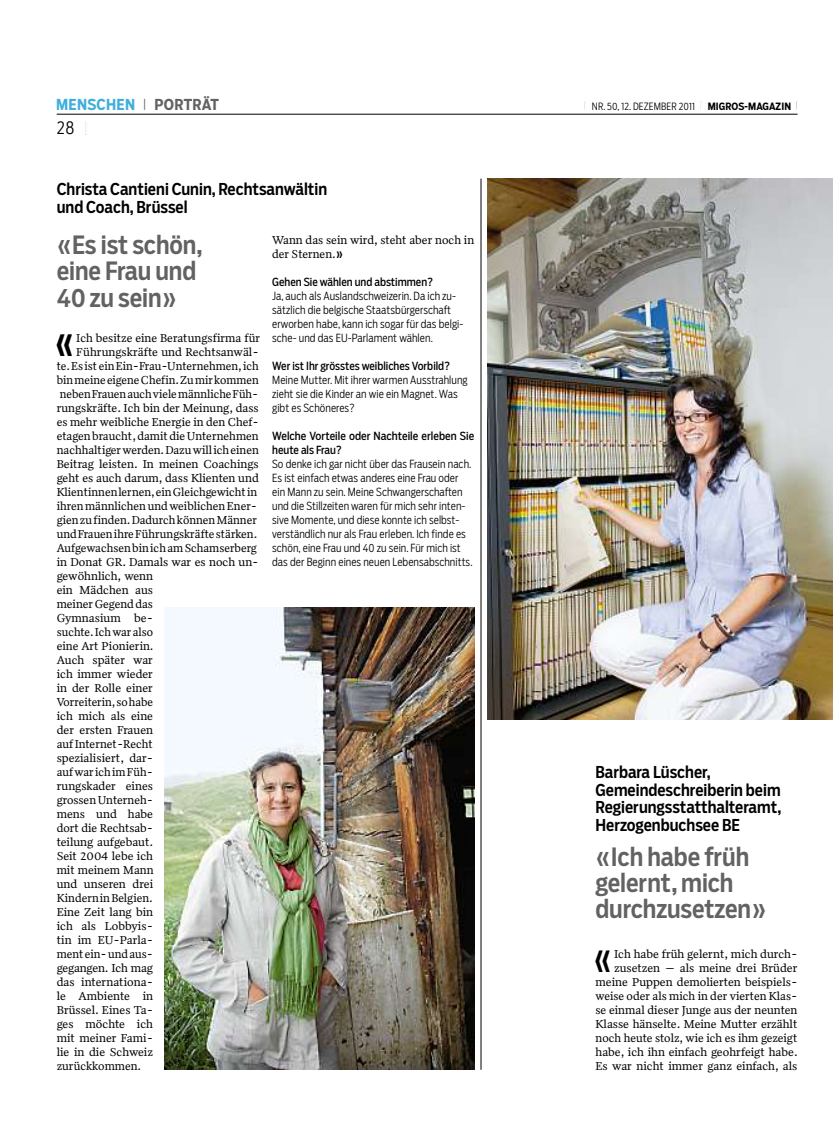
<style>
.page{position:relative;width:833px;height:1134px;background:#fff}
.page>*{position:absolute;margin:0;border:0;box-sizing:border-box;transform-origin:0 0}
.t1{font:700 38.38px "Salvo Sans Cond";color:#000;scale:.8 1}
.t2{font:500 38.38px "Salvo Sans Cond";color:#000;scale:.8 1}
.t3{font:500 25px/26.2px "Salvo Sans Cond";letter-spacing:-.005em;color:#626262}
.t4{font:300 17.5px "Salvo Sans Cond";color:#000}
.t5{font:500 16.25px/17.5px "Salvo Sans Cond";color:#000}
.t6{font:700 15px "Salvo Sans Cond";letter-spacing:.02em;color:#40aedd}
.t7{font:11.75px/14px "Quiosco Two LF";color:#000}
.t8{font:300 11.12px/14px "Salvo Sans Cond";letter-spacing:.005em;color:#000}
.t9{font:11.12px/14px "Salvo Sans Cond";color:#000}
.t10{font:300 10px "Salvo Sans Cond";letter-spacing:.01em;color:#000}
.s1{font-weight:300;font-size:11.88px;color:#626262}
.s2{color:#626262}
.s3{font-size:8.12px}
.s4{font-weight:700}
.s5{font-size:14.75px}
.s6{font-family:"Salvo Sans Cond";font-weight:500}
</style>
<div class="page">
<hr style="left:57px;top:114px;width:740px;height:1px;background:#000">
<img style="left:164px;top:608px;width:310px;height:462px">
<img style="left:488px;top:179px;width:345px;height:541px">
<hr style="left:481px;top:179px;width:1px;height:891px;background:#000">
<p class="t6" style="left:56px;top:94px;width:164px">MENSCHEN <span class="s1">|</span> <span class="s2">PORTRÄT</span></p>
<p class="t10" style="left:584px;top:99px;width:215px"><span class="s3">|</span> Nr. 50, 12. Dezember 2011 <span class="s3">|</span> <span class="s4">MIGROS-MAGAZIN</span> <span class="s3">|</span></p>
<h3 class="t4" style="left:57px;top:116px;width:33px">28 <span class="s5">|</span></h3>
<h3 class="t5" style="left:57px;top:181px;width:272px">Christa Cantieni Cunin, Rechtsanwältin und Coach, Brüssel</h3>
<h2 class="t3" style="left:57px;top:232px;width:147px">«Es ist schön, eine Frau und<br>40 zu sein»</h2>
<p class="t7" style="left:272px;top:233px;width:203px">Wann das sein wird, steht aber noch in der Sternen.<span class="s6">»</span></p>
<p class="t9" style="left:272px;top:274px;width:162px">Gehen Sie wählen und abstimmen?</p>
<p class="t8" style="left:272px;top:288px;width:193px">Ja, auch als Auslandschweizerin. Da ich zu&shy;sätzlich die belgische Staatsbürgerschaft erworben habe, kann ich sogar für das belgi&shy;sche- und das eU-Parlament wählen.</p>
<p class="t9" style="left:272px;top:358px;width:180px">Wer ist Ihr grösstes weibliches Vorbild?</p>
<p class="t8" style="left:272px;top:372px;width:197px">meine mutter. mit ihrer warmen Ausstrahlung zieht sie die Kinder an wie ein magnet. Was gibt es Schöneres?</p>
<p class="t9" style="left:272px;top:428px;width:203px">Welche Vorteile oder Nachteile erleben Sie heute als Frau?</p>
<p class="t8" style="left:272px;top:456px;width:202px">So denke ich gar nicht über das Frausein nach. es ist einfach etwas anderes eine Frau oder ein mann zu sein. meine Schwangerschaften und die Stillzeiten waren für mich sehr inten&shy;sive momente, und diese konnte ich selbst&shy;verständlich nur als Frau erleben. Ich finde es schön, eine Frau und 40 zu sein. Für mich ist das der beginn eines neuen Lebensabschnitts.</p>
<h1 class="t1" style="left:55px;top:315px;width:26px">«</h1>
<p class="t7" style="left:76px;top:331px;width:185px">Ich besitze eine Beratungsfirma für</p>
<p class="t7" style="left:76px;top:345px;width:184px">Führungskräfte und Rechtsanwäl-</p>
<p class="t7" style="left:57px;top:359px;width:203px">te.Es isteinEin-Frau-Unternehmen,ich</p>
<p class="t7" style="left:57px;top:373px;width:203px">binmeineeigeneChefin.Zumirkommen</p>
<p class="t7" style="left:60px;top:387px;width:200px">nebenFrauenauchvielemännlicheFüh-</p>
<p class="t7" style="left:57px;top:401px;width:203px">rungskräfte. Ich bin der Meinung, dass</p>
<p class="t7" style="left:57px;top:415px;width:203px">es mehr weibliche Energie in den Chef-</p>
<p class="t7" style="left:57px;top:429px;width:203px">etagenbraucht,damitdieUnternehmen</p>
<p class="t7" style="left:57px;top:443px;width:204px">nachhaltigerwerden.Dazuwillicheinen</p>
<p class="t7" style="left:57px;top:457px;width:203px">Beitrag leisten. In meinen Coachings</p>
<p class="t7" style="left:57px;top:471px;width:203px">geht es auch darum, dass Klienten und</p>
<p class="t7" style="left:57px;top:485px;width:202px">Klientinnenlernen,einGleichgewichtin</p>
<p class="t7" style="left:57px;top:499px;width:202px">ihren männlichen undweiblichenEner-</p>
<p class="t7" style="left:57px;top:513px;width:202px">gienzufinden.DadurchkönnenMänner</p>
<p class="t7" style="left:57px;top:527px;width:202px">undFrauenihreFührungskräftestärken.</p>
<p class="t7" style="left:57px;top:541px;width:202px">AufgewachsenbinichamSchamserberg</p>
<p class="t7" style="left:57px;top:555px;width:203px">in Donat GR. Damals war es noch un-</p>
<p class="t7" style="left:57px;top:569px;width:98px">gewöhnlich, wenn</p>
<p class="t7" style="left:57px;top:583px;width:98px">ein Mädchen aus</p>
<p class="t7" style="left:57px;top:597px;width:98px">meinerGegenddas</p>
<p class="t7" style="left:57px;top:611px;width:98px">Gymnasium be-</p>
<p class="t7" style="left:57px;top:625px;width:98px">suchte.Ichwaralso</p>
<p class="t7" style="left:57px;top:639px;width:98px">eine Art Pionierin.</p>
<p class="t7" style="left:57px;top:653px;width:98px">Auch später war</p>
<p class="t7" style="left:57px;top:667px;width:98px">ich immer wieder</p>
<p class="t7" style="left:57px;top:681px;width:98px">in der Rolle einer</p>
<p class="t7" style="left:57px;top:695px;width:98px">Vorreiterin,sohabe</p>
<p class="t7" style="left:57px;top:709px;width:98px">ich mich als eine</p>
<p class="t7" style="left:57px;top:723px;width:98px">der ersten Frauen</p>
<p class="t7" style="left:57px;top:737px;width:98px">aufInternet-Recht</p>
<p class="t7" style="left:57px;top:751px;width:98px">spezialisiert, dar-</p>
<p class="t7" style="left:57px;top:765px;width:98px">aufwar ichimFüh-</p>
<p class="t7" style="left:57px;top:779px;width:98px">rungskader eines</p>
<p class="t7" style="left:57px;top:793px;width:98px">grossenUnterneh-</p>
<p class="t7" style="left:57px;top:807px;width:98px">mens und habe</p>
<p class="t7" style="left:57px;top:821px;width:98px">dort die Rechtsab-</p>
<p class="t7" style="left:57px;top:835px;width:98px">teilung aufgebaut.</p>
<p class="t7" style="left:57px;top:849px;width:98px">Seit 2004 lebe ich</p>
<p class="t7" style="left:57px;top:863px;width:98px">mit meinem Mann</p>
<p class="t7" style="left:57px;top:877px;width:98px">und unseren drei</p>
<p class="t7" style="left:57px;top:891px;width:98px">KinderninBelgien.</p>
<p class="t7" style="left:57px;top:905px;width:98px">Eine Zeit lang bin</p>
<p class="t7" style="left:57px;top:919px;width:98px">ich als Lobbyis-</p>
<p class="t7" style="left:57px;top:933px;width:98px">tin im EU-Parla-</p>
<p class="t7" style="left:57px;top:947px;width:98px">mentein-undaus-</p>
<p class="t7" style="left:57px;top:961px;width:98px">gegangen. Ich mag</p>
<p class="t7" style="left:57px;top:975px;width:98px">das internationa-</p>
<p class="t7" style="left:57px;top:989px;width:98px">le Ambiente in</p>
<p class="t7" style="left:57px;top:1003px;width:98px">Brüssel. Eines Ta-</p>
<p class="t7" style="left:57px;top:1017px;width:98px">ges möchte ich</p>
<p class="t7" style="left:57px;top:1031px;width:98px">mit meiner Fami-</p>
<p class="t7" style="left:57px;top:1045px;width:98px">lie in die Schweiz</p>
<p class="t7" style="left:57px;top:1059px;width:86px">zurückkommen.</p>
<h3 class="t5" style="left:595px;top:764px;width:188px">Barbara Lüscher,<br>Gemeindeschreiberin beim<br>Regierungsstatthalteramt,<br>Herzogenbuchsee BE</h3>
<h2 class="t3" style="left:595px;top:843px;width:172px">«Ich habe früh gelernt, mich durchzusetzen»</h2>
<p class="t7" style="left:595px;top:947px;width:204px;text-align:right">Ich habe früh gelernt, mich durch&shy;zusetzen — als meine drei Brüder meine Puppen demolierten beispiels&shy;weise oder als mich in der vierten Klas&shy;se einmal dieser Junge aus der neunten Klasse hänselte. Meine Mutter erzählt noch heute stolz, wie ich es ihm gezeigt habe, ich ihn einfach geohrfeigt habe.<br>Es war nicht immer ganz einfach, als</p>
<h1 class="t2" style="left:593px;top:932px;width:25px">«</h1>
</div>
